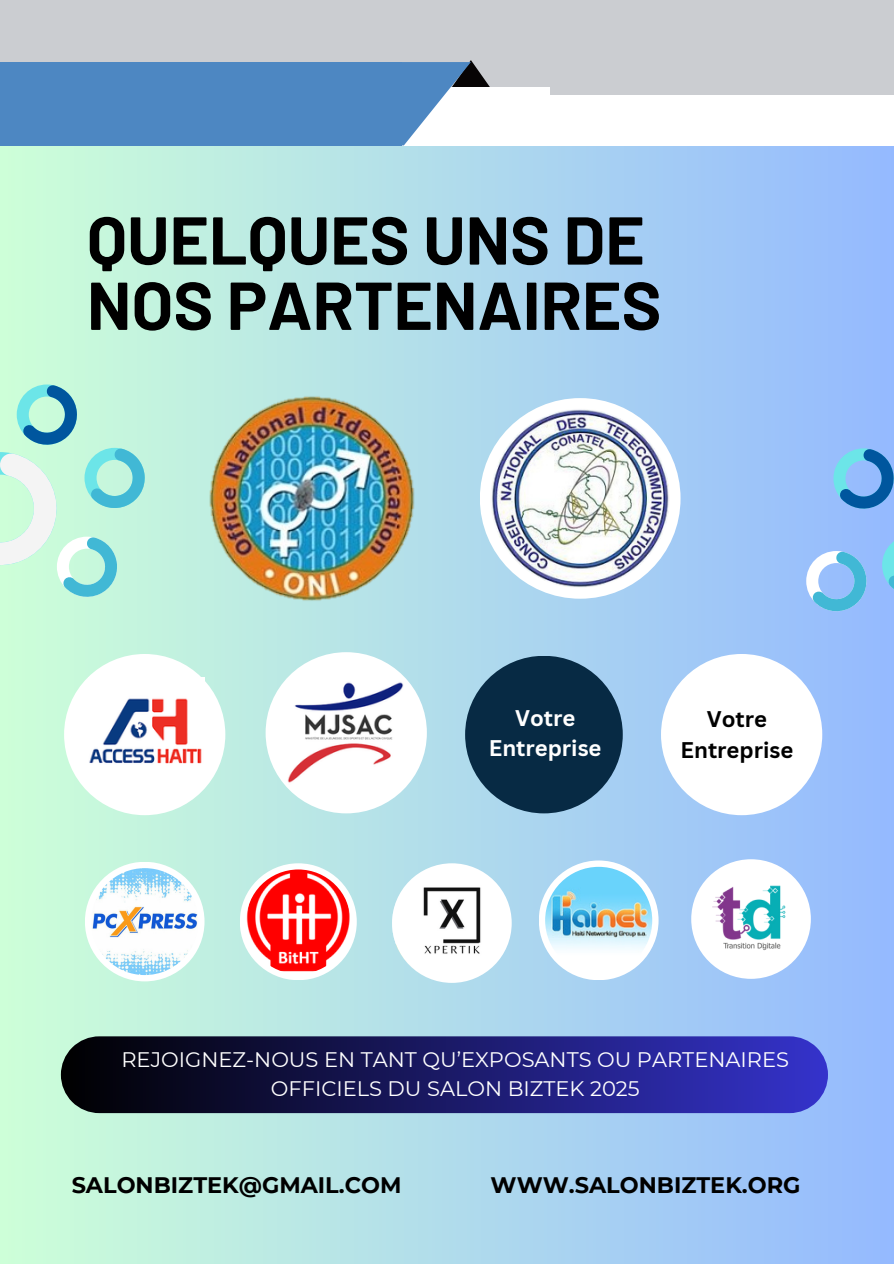
<style>
.page{position:relative;width:894px;height:1264px;background:#fff}
.page>*{position:absolute;margin:0;border:0;box-sizing:border-box;transform-origin:0 0}
.t1{font:700 67.5px/65.2px "Barlow";color:#000}
.t2{font:700 22.35px "Montserrat";color:#000}
.t3{font:700 22.05px "Canva Sans";color:#000}
.t4{font:700 22.05px "Canva Sans";color:#fff}
.t5{font:21px/29.2px "Montserrat";color:#fff;text-align:center}
</style>
<div class="page">
<div style="left:0;top:0;width:893px;height:1263px;background:linear-gradient(to right,#cdffd8,#94b9ff)"></div>
<div style="left:0;top:0;width:893px;height:122px;background:#cbcdd1"></div>
<div style="left:465px;top:655px;width:157px;height:158px;background:#072a44;border-radius:50%"></div>
<div style="left:64px;top:654px;width:161px;height:161px;background:#fff;border-radius:50%"></div>
<div style="left:479px;top:398px;width:201px;height:200px;background:#fff;border-radius:50%"></div>
<img style="left:490px;top:409px;width:179px;height:179px;border-radius:50%">
<div style="left:240px;top:863px;width:116px;height:117px;background:#fff;border-radius:50%"></div>
<img style="left:246px;top:869px;width:104px;height:105px;border-radius:50%">
<div style="left:538px;top:860px;width:120px;height:120px;background:#fff;border-radius:50%"></div>
<img style="left:545px;top:866px;width:107px;height:107px;border-radius:50%">
<div style="left:384px;top:95px;width:509px;height:50px;background:#fff"></div>
<div style="left:0;top:62px;width:145px;height:83px;background:#4d87c2"></div>
<div style="left:85px;top:861px;width:119px;height:120px;background:#fff;border-radius:50%"></div>
<img style="left:91px;top:868px;width:107px;height:107px;border-radius:50%">
<img style="left:196px;top:382px;width:232px;height:232px;border-radius:50%">
<svg style="left:61px;top:1036px;width:766px;height:77px;background:#1e1e68"></svg>
<div style="left:691px;top:859px;width:119px;height:119px;background:#fff;border-radius:50%"></div>
<img style="left:697px;top:865px;width:107px;height:107px;border-radius:50%">
<div style="left:281px;top:87px;width:268px;height:58px;background:#fff"></div>
<div style="left:133px;top:62px;width:268px;height:83px;background:#4d87c2"></div>
<svg style="left:401px;top:60px;width:89px;height:85px"></svg>
<svg style="left:57px;top:536px;width:60px;height:61px"></svg>
<svg style="left:84px;top:448px;width:61px;height:60px;background:#8adedc"></svg>
<svg style="left:17px;top:384px;width:60px;height:60px;background:#76c1c8"></svg>
<svg style="left:0;top:453px;width:56px;height:112px"></svg>
<svg style="left:806px;top:551px;width:60px;height:60px"></svg>
<svg style="left:881px;top:535px;width:7px;height:60px"></svg>
<svg style="left:888px;top:535px;width:5px;height:60px"></svg>
<svg style="left:833px;top:448px;width:60px;height:60px;background:#5da2da"></svg>
<div style="left:660px;top:654px;width:162px;height:161px;background:#fff;border-radius:50%"></div>
<div style="left:392px;top:863px;width:119px;height:119px;background:#fff;border-radius:50%"></div>
<div style="left:265px;top:652px;width:162px;height:161px;background:#fff;border-radius:50%"></div>
<img style="left:89px;top:677px;width:115px;height:87px">
<img style="left:287px;top:682px;width:116px;height:101px">
<img style="left:423px;top:887px;width:58px;height:67px">
<p class="t1" style="left:87px;top:205px;width:576px">QUELQUES UNS DE<br>NOS PARTENAIRES</p>
<p class="t4" style="left:515px;top:702px;width:62px">Votre</p>
<p class="t4" style="left:488px;top:732px;width:114px">Entreprise</p>
<p class="t3" style="left:706px;top:703px;width:62px">Votre</p>
<p class="t3" style="left:680px;top:734px;width:114px">Entreprise</p>
<p class="t5" style="left:121px;top:1044px;width:669px">REJOIGNEZ-NOUS EN TANT QU’EXPOSANTS OU PARTENAIRES<br>OFFICIELS DU SALON BIZTEK 2025</p>
<p class="t2" style="left:72px;top:1171px;width:331px">SALONBIZTEK@GMAIL.COM</p>
<p class="t2" style="left:490px;top:1171px;width:311px">WWW.SALONBIZTEK.ORG</p>
</div>
